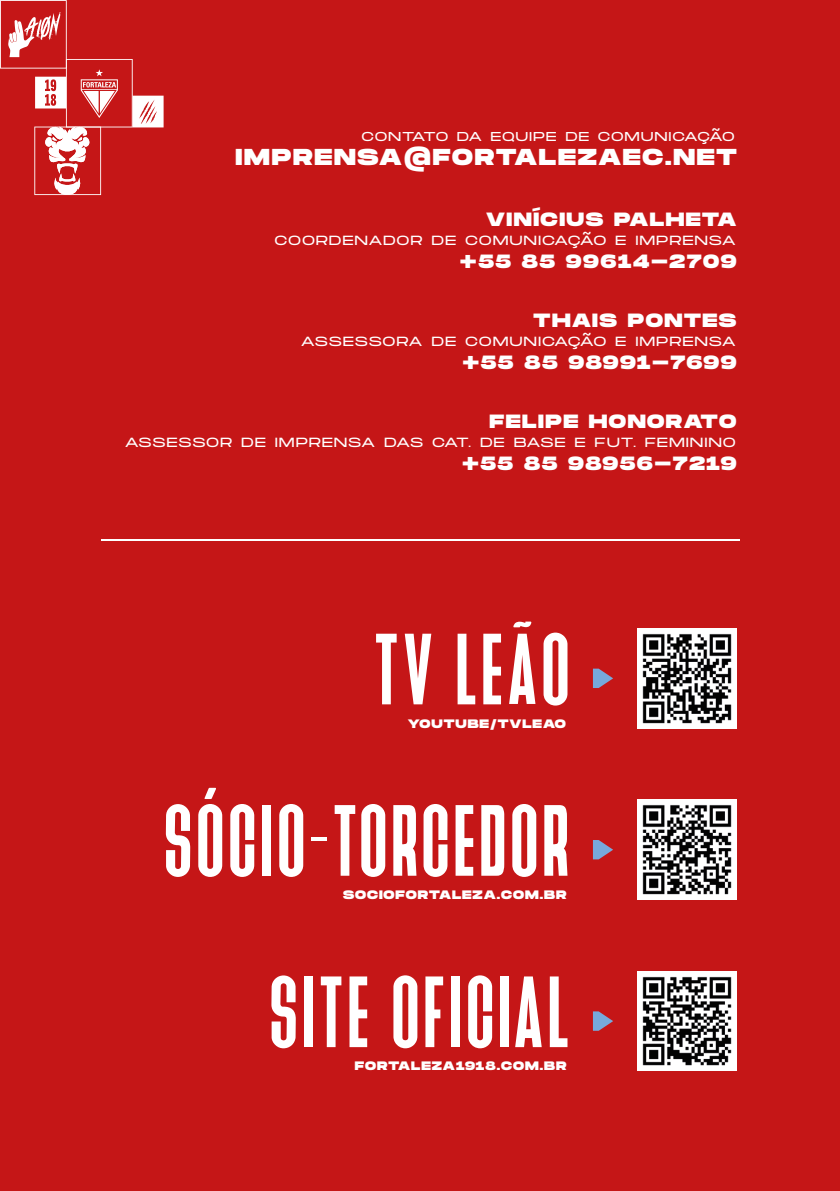
<style>
.page{position:relative;width:840px;height:1191px;background:#fff}
.page>*{position:absolute;margin:0;border:0;box-sizing:border-box;transform-origin:0 0}
.t1{font:100.8px "Devant Horgen";letter-spacing:.02em;color:#fff}
.t2{font:800 23px "Monument Extended";letter-spacing:.08em;color:#fff}
.t3{font:800 19.2px "Monument Extended";letter-spacing:.08em;color:#fff}
.t4{font:200 13.2px "Monument Extended";letter-spacing:.06em;color:#fff}
.t5{font:200 12.8px "Monument Extended";letter-spacing:.06em;color:#fff}
.t6{font:800 12.2px "Monument Extended";letter-spacing:.08em;color:#fff}
</style>
<div class="page">
<div style="left:0;top:0;width:839px;height:1191px;background:#c51617"></div>
<hr style="left:101px;top:539px;width:637px;height:1px;background:#fff">
<svg style="left:593px;top:668px;width:19px;height:20px"></svg>
<svg style="left:593px;top:840px;width:19px;height:19px"></svg>
<svg style="left:593px;top:1011px;width:19px;height:19px"></svg>
<img style="left:637px;top:628px;width:99px;height:100px">
<img style="left:637px;top:800px;width:99px;height:99px">
<img style="left:637px;top:971px;width:99px;height:99px">
<svg style="left:0;top:0;width:163px;height:196px"></svg>
<p class="t5" style="left:361px;top:127px;width:375px">CONTATO DA EQUIPE DE COMUNICAÇÃO</p>
<h2 class="t2" style="left:235px;top:140px;width:502px">IMPRENSA@FORTALEZAEC.NET</h2>
<h3 class="t3" style="left:486px;top:205px;width:251px">VINÍCIUS PALHETA</h3>
<p class="t4" style="left:274px;top:231px;width:463px">COORDENADOR DE COMUNICAÇÃO E IMPRENSA</p>
<h3 class="t3" style="left:459px;top:247px;width:278px">+55 85 99614-2709</h3>
<h3 class="t3" style="left:533px;top:306px;width:204px">THAIS PONTES</h3>
<p class="t4" style="left:301px;top:332px;width:436px">ASSESSORA DE COMUNICAÇÃO E IMPRENSA</p>
<h3 class="t3" style="left:462px;top:348px;width:275px">+55 85 98991-7699</h3>
<h3 class="t3" style="left:489px;top:407px;width:248px">FELIPE HONORATO</h3>
<p class="t4" style="left:125px;top:433px;width:612px">ASSESSOR DE IMPRENSA DAS CAT. DE BASE E FUT. FEMININO</p>
<h3 class="t3" style="left:462px;top:449px;width:276px">+55 85 98956-7219</h3>
<h1 class="t1" style="left:373px;top:616px;width:199px">TV LEÃO</h1>
<p class="t6" style="left:407px;top:714px;width:160px">YOUTUBE/TVLEAO</p>
<h1 class="t1" style="left:163px;top:787px;width:409px">SÓCIO-TORCEDOR</h1>
<p class="t6" style="left:343px;top:885px;width:225px">SOCIOFORTALEZA.COM.BR</p>
<h1 class="t1" style="left:268px;top:959px;width:303px">SITE OFICIAL</h1>
<p class="t6" style="left:354px;top:1057px;width:213px">FORTALEZA1918.COM.BR</p>
</div>
